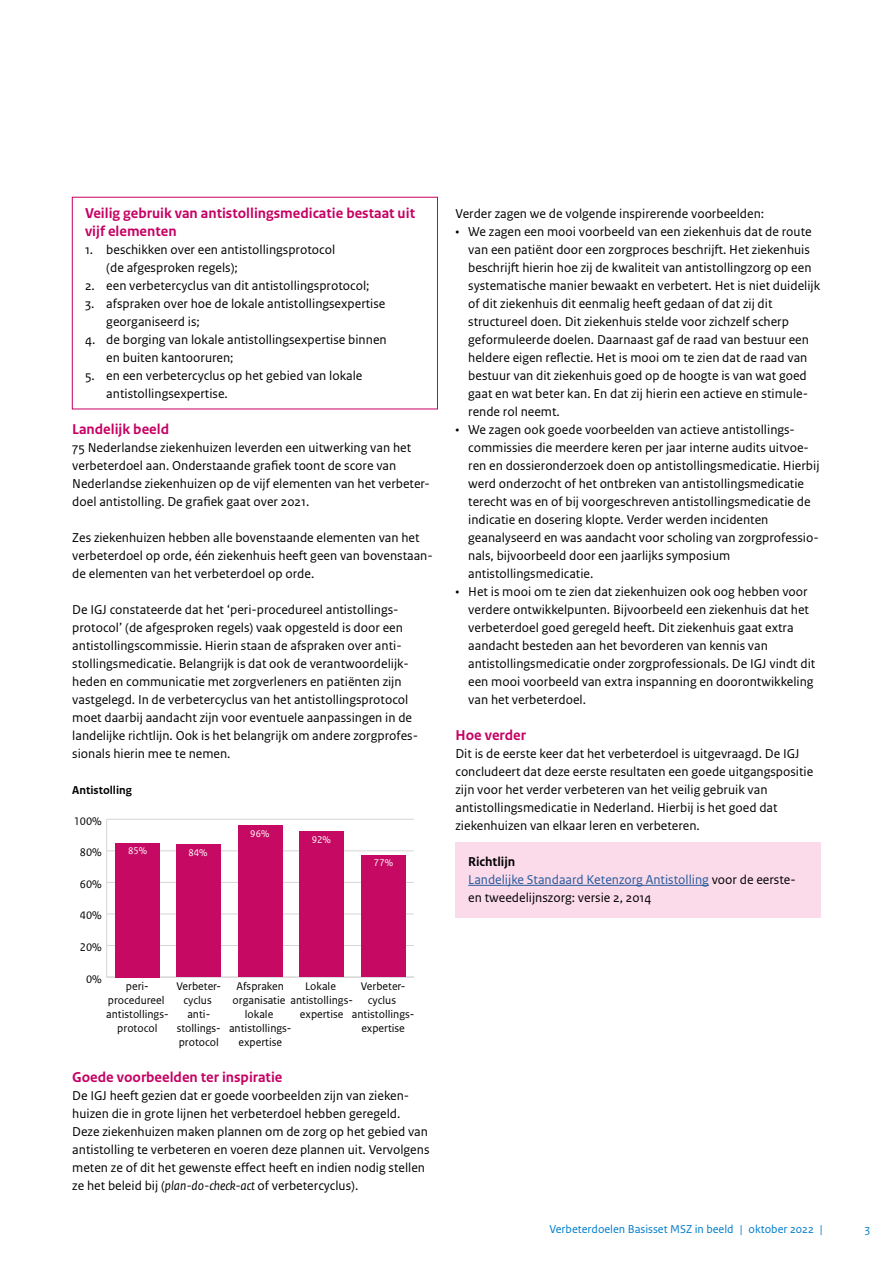
<style>
.page{position:relative;width:893px;height:1263px;background:#fff}
.page>*{position:absolute;margin:0;border:0;box-sizing:border-box;transform-origin:0 0}
.P_05_RO_Alineakop_Sa{font:700 15px/18px "Rijksoverheid Sans Text";color:#c60063}
.P_10_RO_Broodtekst_S{font:13.5px/18px "Rijksoverheid Sans Text";color:#000}
.P_21_RO_Kader_Broodt{font:13.5px/18px "Rijksoverheid Sans Text";color:#000}
.P_21_RO_Kader_Broodt-2{font:700 13.5px "Rijksoverheid Sans Text";color:#000}
.t1{font:12px "Rijksoverheid Sans Text";color:#007ccb}
.P_07_RO_Figuurtitel{font:700 12px "Rijksoverheid Sans Text";color:#000}
.t2{font:11.55px/14px "Rijksoverheid Sans Text TT Regular 2";color:#000;text-align:center}
.t3{font:11.55px "Rijksoverheid Sans Text TT";color:#000}
.t4{font:10.2px "Rijksoverheid Sans Text TT";color:#fff}
.s1{font-style:italic}
.s2{color:#245a9c}
</style>
<div class="page">
<div style="left:72px;top:197px;width:366px;height:212px;border:1px solid #c60063"></div>
<div style="left:455px;top:842px;width:366px;height:39px;background:#fbdae9"></div>
<div style="left:455px;top:860px;width:366px;height:57px;background:#fbdae9"></div>
<hr style="left:468px;top:885px;width:241px;height:1px;background:#245a9c">
<hr style="left:106px;top:819px;width:1px;height:158px;background:#d5d5d5">
<hr style="left:107px;top:977px;width:307px;height:1px;background:#d5d5d5">
<hr style="left:107px;top:945px;width:307px;height:1px;background:#d5d5d5">
<hr style="left:107px;top:913px;width:307px;height:1px;background:#d5d5d5">
<hr style="left:107px;top:882px;width:307px;height:1px;background:#d5d5d5">
<hr style="left:107px;top:850px;width:307px;height:1px;background:#d5d5d5">
<hr style="left:107px;top:819px;width:307px;height:1px;background:#d5d5d5">
<div style="left:115px;top:843px;width:44px;height:134px;background:#c60a64"></div>
<div style="left:177px;top:844px;width:44px;height:133px;background:#c60a64"></div>
<div style="left:238px;top:825px;width:44px;height:152px;background:#c60a64"></div>
<div style="left:300px;top:832px;width:44px;height:145px;background:#c60a64"></div>
<div style="left:361px;top:855px;width:44px;height:122px;background:#c60a64"></div>
<p class="P_05_RO_Alineakop_Sa" style="left:85px;top:204px;width:332px">Veilig gebruik van antistollingsmedicatie bestaat uit vijf elementen</p>
<p class="P_10_RO_Broodtekst_S" style="left:106px;top:241px;width:230px;text-indent:-21px">1. beschikken over een antistollingsprotocol (de afgesproken regels);</p>
<p class="P_10_RO_Broodtekst_S" style="left:85px;top:277px;width:286px">2. een verbetercyclus van dit antistollingsprotocol;</p>
<p class="P_10_RO_Broodtekst_S" style="left:106px;top:295px;width:281px;text-indent:-21px">3. afspraken over hoe de lokale antistollingsexpertise georganiseerd is;</p>
<p class="P_10_RO_Broodtekst_S" style="left:106px;top:331px;width:282px;text-indent:-21px">4. de borging van lokale antistollingsexpertise binnen en buiten kantooruren;</p>
<p class="P_10_RO_Broodtekst_S" style="left:106px;top:367px;width:258px;text-indent:-21px">5. en een verbetercyclus op het gebied van lokale antistollingsexpertise.</p>
<p class="P_05_RO_Alineakop_Sa" style="left:72px;top:420px;width:98px">Landelijk beeld</p>
<p class="P_10_RO_Broodtekst_S" style="left:72px;top:439px;width:359px">75 Nederlandse ziekenhuizen leverden een uitwerking van het verbeterdoel aan. Onderstaande grafiek toont de score van Nederlandse ziekenhuizen op de vijf elementen van het verbeter&shy;doel antistolling. De grafiek gaat over 2021.</p>
<p class="P_10_RO_Broodtekst_S" style="left:72px;top:529px;width:362px">Zes ziekenhuizen hebben alle bovenstaande elementen van het verbeterdoel op orde, één ziekenhuis heeft geen van bovenstaan&shy;de elementen van het verbeterdoel op orde.</p>
<p class="P_10_RO_Broodtekst_S" style="left:72px;top:601px;width:347px">De IGJ constateerde dat het ‘peri-procedureel antistollings&shy;protocol’ (de afgesproken regels) vaak opgesteld is door een antistollingscommissie. Hierin staan de afspraken over anti&shy;stollingsmedicatie. Belangrijk is dat ook de verantwoordelijk&shy;heden en communicatie met zorgverleners en patiënten zijn vastgelegd. In de verbetercyclus van het antistollingsprotocol moet daarbij aandacht zijn voor eventuele aanpassingen in de landelijke richtlijn. Ook is het belangrijk om andere zorgprofes&shy;sionals hierin mee te nemen.</p>
<p class="P_07_RO_Figuurtitel" style="left:72px;top:783px;width:61px">Antistolling</p>
<p class="t3" style="left:74px;top:814px;width:30px">100%</p>
<p class="t3" style="left:80px;top:846px;width:23px">80%</p>
<p class="t3" style="left:80px;top:877px;width:23px">60%</p>
<p class="t3" style="left:80px;top:909px;width:23px">40%</p>
<p class="t3" style="left:80px;top:940px;width:23px">20%</p>
<p class="t4" style="left:128px;top:845px;width:21px">85%</p>
<p class="t4" style="left:189px;top:847px;width:21px">84%</p>
<p class="t4" style="left:250px;top:827px;width:21px">96%</p>
<p class="t4" style="left:312px;top:833px;width:21px">92%</p>
<p class="t4" style="left:374px;top:857px;width:21px">77%</p>
<p class="t3" style="left:86px;top:972px;width:17px">0%</p>
<p class="t2" style="left:106px;top:980px;width:64px">peri&shy;procedureel antistollings&shy;protocol</p>
<p class="t2" style="left:176px;top:979px;width:46px">Verbeter&shy;cyclus anti&shy;stollings&shy;protocol</p>
<p class="t2" style="left:236px;top:980px;width:49px">Afspraken</p>
<p class="t2" style="left:229px;top:1007px;width:64px">lokale antistollings&shy;expertise</p>
<p class="t2" style="left:305px;top:980px;width:32px">Lokale</p>
<p class="t2" style="left:233px;top:994px;width:122px">organisatie antistollings-</p>
<p class="t2" style="left:300px;top:1007px;width:45px">expertise</p>
<p class="t2" style="left:352px;top:980px;width:64px">Verbeter&shy;cyclus antistollings&shy;expertise</p>
<p class="P_05_RO_Alineakop_Sa" style="left:72px;top:1068px;width:212px">Goede voorbeelden ter inspiratie</p>
<p class="P_10_RO_Broodtekst_S" style="left:72px;top:1087px;width:359px">De IGJ heeft gezien dat er goede voorbeelden zijn van zieken&shy;huizen die in grote lijnen het verbeterdoel hebben geregeld.<br>Deze ziekenhuizen maken plannen om de zorg op het gebied van antistolling te verbeteren en voeren deze plannen uit. Vervolgens meten ze of dit het gewenste effect heeft en indien nodig stellen ze het beleid bij (<span class="s1">plan-do-check-act</span> of verbetercyclus).</p>
<p class="P_10_RO_Broodtekst_S" style="left:455px;top:205px;width:310px">Verder zagen we de volgende inspirerende voorbeelden:</p>
<p class="P_10_RO_Broodtekst_S" style="left:468px;top:223px;width:353px;text-indent:-13px">• We zagen een mooi voorbeeld van een ziekenhuis dat de route van een patiënt door een zorgproces beschrijft. Het ziekenhuis beschrijft hierin hoe zij de kwaliteit van antistollingzorg op een systematische manier bewaakt en verbetert. Het is niet duidelijk of dit ziekenhuis dit eenmalig heeft gedaan of dat zij dit structureel doen. Dit ziekenhuis stelde voor zichzelf scherp geformuleerde doelen. Daarnaast gaf de raad van bestuur een heldere eigen reflectie. Het is mooi om te zien dat de raad van bestuur van dit ziekenhuis goed op de hoogte is van wat goed gaat en wat beter kan. En dat zij hierin een actieve en stimule&shy;rende rol neemt.</p>
<p class="P_10_RO_Broodtekst_S" style="left:468px;top:421px;width:353px;text-indent:-13px">• We zagen ook goede voorbeelden van actieve antistollings&shy;commissies die meerdere keren per jaar interne audits uitvoe&shy;ren en dossieronderzoek doen op antistollingsmedicatie. Hierbij werd onderzocht of het ontbreken van antistollingsmedicatie terecht was en of bij voorgeschreven antistollingsmedicatie de indicatie en dosering klopte. Verder werden incidenten geanalyseerd en was aandacht voor scholing van zorgprofessio&shy;nals, bijvoorbeeld door een jaarlijks symposium antistollingsmedicatie.</p>
<p class="P_10_RO_Broodtekst_S" style="left:468px;top:583px;width:349px;text-indent:-13px">• Het is mooi om te zien dat ziekenhuizen ook oog hebben voor verdere ontwikkelpunten. Bijvoorbeeld een ziekenhuis dat het verbeterdoel goed geregeld heeft. Dit ziekenhuis gaat extra aandacht besteden aan het bevorderen van kennis van antistollingsmedicatie onder zorgprofessionals. De IGJ vindt dit een mooi voorbeeld van extra inspanning en doorontwikkeling van het verbeterdoel.</p>
<p class="P_05_RO_Alineakop_Sa" style="left:455px;top:726px;width:72px">Hoe verder</p>
<p class="P_10_RO_Broodtekst_S" style="left:455px;top:745px;width:359px">Dit is de eerste keer dat het verbeterdoel is uitgevraagd. De IGJ concludeert dat deze eerste resultaten een goede uitgangspositie zijn voor het verder verbeteren van het veilig gebruik van antistollingsmedicatie in Nederland. Hierbij is het goed dat ziekenhuizen van elkaar leren en verbeteren.</p>
<p class="P_21_RO_Kader_Broodt-2" style="left:468px;top:854px;width:49px">Richtlijn</p>
<p class="P_21_RO_Kader_Broodt" style="left:468px;top:871px;width:327px"><span class="s2">Landelijke Standaard Ketenzorg Antistolling</span> voor de eerste&shy;en tweedelijnszorg: versie 2, 2014</p>
<p class="t1" style="left:549px;top:1222px;width:275px">Verbeterdoelen Basisset MSZ in beeld | oktober 2022 |</p>
<p class="t1" style="left:865px;top:1222px;width:7px">3</p>
</div>
